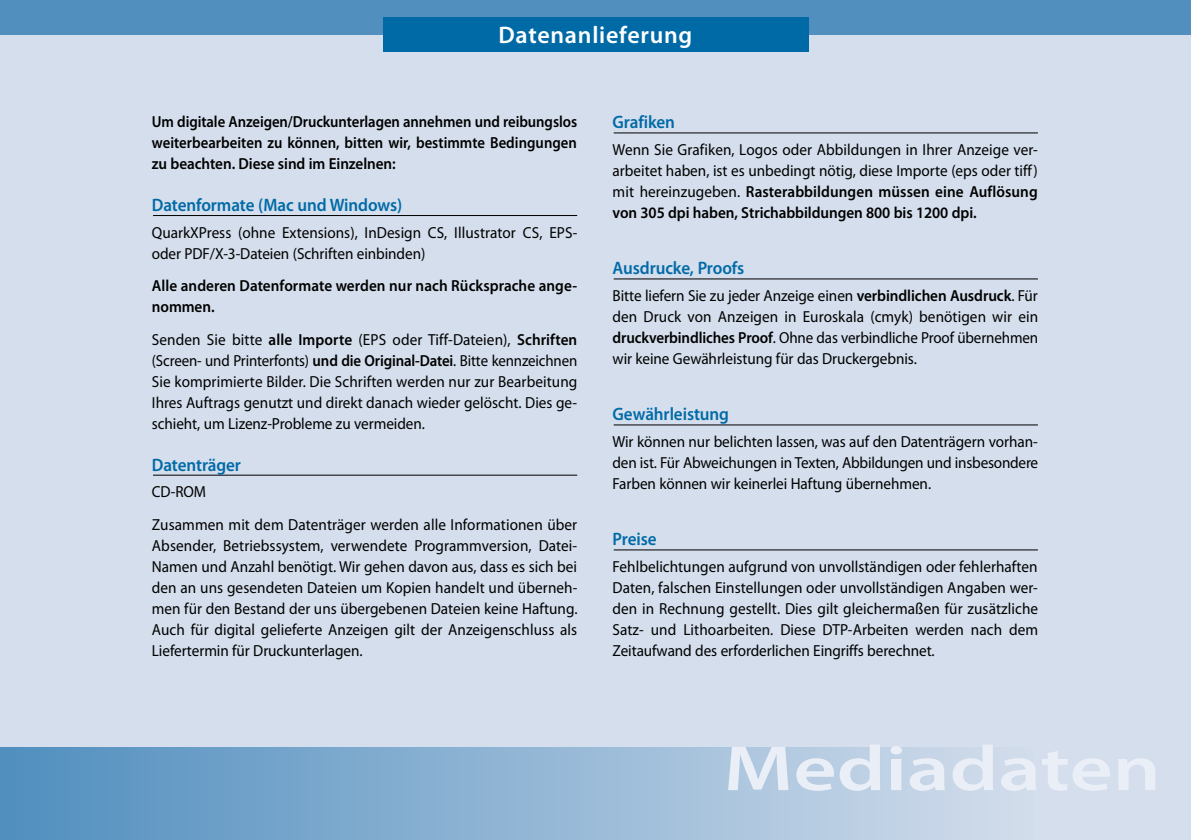
<style>
.page{position:relative;width:1191px;height:840px;background:#fff}
.page>*{position:absolute;margin:0;border:0;box-sizing:border-box;transform-origin:0 0}
.t1{font:600 64px "Myriad Pro";color:#eaeef6;scale:1.31 1}
.t2{font:600 24px "Myriad Pro";letter-spacing:.03em;color:#fff}
.t3{font:600 18px "Myriad Pro";letter-spacing:-.005em;color:#006aa7;scale:.95 1}
.t4{font:16px/21px "Myriad Pro";letter-spacing:-.005em;color:#000;text-align:justify;scale:.95 1}
.t5{font:600 16px/21px "Myriad Pro";color:#000;text-align:justify;scale:.92 1}
.t6{font:600 16px/21px "Myriad Pro";color:#000;scale:.95 1}
.s1{font-weight:600}
</style>
<div class="page">
<div style="left:0;top:0;width:1191px;height:839px;background:#d4deec"></div>
<div style="left:0;top:746px;width:1032px;height:93px;background:linear-gradient(to right,#508ebe,#d2ddeb)"></div>
<div style="left:0;top:0;width:1191px;height:34px;background:#518fbf"></div>
<div style="left:383px;top:17px;width:425px;height:34px;background:#006aa7"></div>
<hr style="left:153px;top:215px;width:424px;height:1px;background:#000">
<hr style="left:153px;top:474px;width:424px;height:1px;background:#000">
<hr style="left:613px;top:132px;width:425px;height:1px;background:#000">
<hr style="left:613px;top:278px;width:425px;height:1px;background:#000">
<hr style="left:613px;top:424px;width:425px;height:1px;background:#000">
<hr style="left:613px;top:549px;width:425px;height:1px;background:#000">
<h2 class="t2" style="left:498px;top:21px;width:195px">Datenanlieferung</h2>
<p class="t5" style="left:152px;top:111px;width:464px">Um digitale Anzeigen/Druckunterlagen annehmen und reibungslos weiterbearbeiten zu können, bitten wir, bestimmte Bedingungen zu beachten. Diese sind im Einzelnen:</p>
<p class="t3" style="left:152px;top:195px;width:265px">Datenformate (Mac und Windows)</p>
<p class="t4" style="left:152px;top:222px;width:449px">QuarkXPress (ohne Extensions), InDesign CS, Illustrator CS, EPS&shy;oder PDF/X-3-Dateien (Schriften einbinden)</p>
<p class="t6" style="left:152px;top:275px;width:448px">Alle anderen Datenformate werden nur nach Rücksprache ange&shy;nommen.</p>
<p class="t4" style="left:152px;top:329px;width:449px">Senden Sie bitte <span class="s1">alle Importe</span> (EPS oder Tiff-Dateien), <span class="s1">Schriften </span>(Screen- und Printerfonts) <span class="s1">und die Original-Datei</span>. Bitte kennzeichnen Sie komprimierte Bilder. Die Schriften werden nur zur Bearbeitung Ihres Auftrags genutzt und direkt danach wieder gelöscht. Dies ge&shy;schieht, um Lizenz-Probleme zu vermeiden.</p>
<p class="t3" style="left:152px;top:454px;width:95px">Datenträger</p>
<p class="t4" style="left:152px;top:476px;width:449px;line-height:32.4px">CD-ROM<br>Zusammen mit dem Datenträger werden alle Informationen über</p>
<p class="t4" style="left:152px;top:535px;width:449px">Absender, Betriebssystem, verwendete Programmversion, Datei-Namen und Anzahl benötigt. Wir gehen davon aus, dass es sich bei den an uns gesendeten Dateien um Kopien handelt und überneh&shy;men für den Bestand der uns übergebenen Dateien keine Haftung.<br>Auch für digital gelieferte Anzeigen gilt der Anzeigenschluss als Liefertermin für Druckunterlagen.</p>
<p class="t3" style="left:612px;top:112px;width:67px">Grafiken</p>
<p class="t4" style="left:612px;top:139px;width:449px">Wenn Sie Grafiken, Logos oder Abbildungen in Ihrer Anzeige ver&shy;arbeitet haben, ist es unbedingt nötig, diese Importe (eps oder tiff) mit hereinzugeben. <span class="s1">Rasterabbildungen müssen eine Auflösung von 305 dpi haben, Strichabbildungen 800 bis 1200 dpi.</span></p>
<p class="t3" style="left:612px;top:258px;width:140px">Ausdrucke, Proofs</p>
<p class="t4" style="left:612px;top:285px;width:449px">Bitte liefern Sie zu jeder Anzeige einen <span class="s1">verbindlichen Ausdruck</span>. Für den Druck von Anzeigen in Euroskala (cmyk) benötigen wir ein <span class="s1">druckverbindliches Proof</span>. Ohne das verbindliche Proof übernehmen wir keine Gewährleistung für das Druckergebnis.</p>
<p class="t3" style="left:612px;top:404px;width:124px">Gewährleistung</p>
<p class="t4" style="left:612px;top:431px;width:449px">Wir können nur belichten lassen, was auf den Datenträgern vorhan&shy;den ist. Für Abweichungen in Texten, Abbildungen und insbesondere Farben können wir keinerlei Haftung übernehmen.</p>
<p class="t3" style="left:612px;top:529px;width:48px">Preise</p>
<p class="t4" style="left:612px;top:556px;width:449px">Fehlbelichtungen aufgrund von unvollständigen oder fehlerhaften Daten, falschen Einstellungen oder unvollständigen Angaben wer&shy;den in Rechnung gestellt. Dies gilt gleichermaßen für zusätzliche Satz- und Lithoarbeiten. Diese DTP-Arbeiten werden nach dem Zeitaufwand des erforderlichen Eingriffs berechnet.</p>
<h1 class="t1" style="left:723px;top:732px;width:335px">Mediadaten</h1>
</div>
